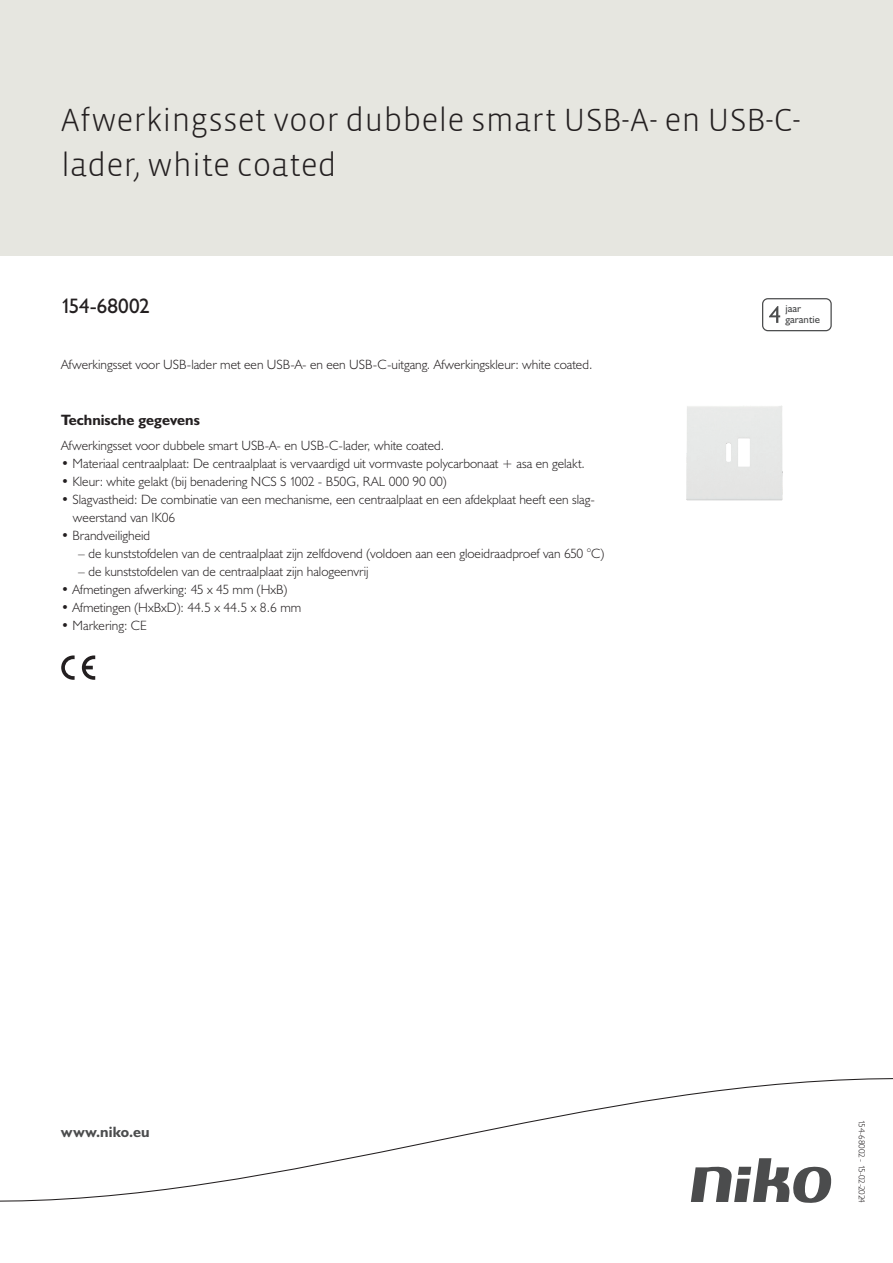
<style>
.page{position:relative;width:893px;height:1263px;background:#fff}
.page>*{position:absolute;margin:0;border:0;box-sizing:border-box;transform-origin:0 0}
.Title_datasheets{font:300 33px/45px "Vista Sans";color:#231f20}
.Article_number{font:21px "Humanist 521 BT";letter-spacing:-.01em;color:#231f20}
.Titles_parts{font:700 15px "Humanist 521 BT";color:#231f20}
.titel_afbeelding{font:700 15px "Humanist 521 BT";letter-spacing:.005em;color:#4b4c4d}
.USP_Bullets{font:300 13.5px/18px "Humanist 521 BT";color:#231f20}
.Platte_tekst_CAB{font:300 13.5px "Humanist 521 BT";color:#231f20}
.USP_Bullets_level_2{font:300 13.5px "Humanist 521 BT";color:#231f20}
.t1{font:10.8px/10.8px "Humanist 521 BT";color:#4b4c4d}
.Revision{font:300 9px "Humanist 521 BT";letter-spacing:-.05em;color:#231f20}
</style>
<div class="page">
<div style="left:0;top:0;width:893px;height:255px;background:#e6e6e0"></div>
<svg style="left:82px;top:655px;width:13px;height:25px"></svg>
<svg style="left:61px;top:655px;width:14px;height:25px"></svg>
<svg style="left:762px;top:298px;width:70px;height:33px"></svg>
<svg style="left:0;top:1078px;width:893px;height:125px"></svg>
<img style="left:686px;top:405px;width:97px;height:96px">
<p class="Title_datasheets" style="left:61px;top:98px;width:741px">Afwerkingsset voor dubbele smart USB-A- en USB-C&shy;lader, white coated</p>
<p class="Article_number" style="left:61px;top:293px;width:90px">154-68002</p>
<p class="t1" style="left:785px;top:303px;width:36px">jaar garantie</p>
<p class="Platte_tekst_CAB" style="left:61px;top:356px;width:533px">Afwerkingsset voor USB-lader met een USB-A- en een USB-C-uitgang. Afwerkingskleur: white coated.</p>
<p class="Titles_parts" style="left:61px;top:411px;width:140px">Technische gegevens</p>
<p class="Platte_tekst_CAB" style="left:61px;top:437px;width:385px">Afwerkingsset voor dubbele smart USB-A- en USB-C-lader, white coated.</p>
<p class="USP_Bullets" style="left:61px;top:454px;width:525px">• Materiaal centraalplaat: De centraalplaat is vervaardigd uit vormvaste polycarbonaat + asa en gelakt.</p>
<p class="USP_Bullets" style="left:61px;top:472px;width:387px">• Kleur: white gelakt (bij benadering NCS S 1002 - B50G, RAL 000 90 00)</p>
<p class="USP_Bullets" style="left:73px;top:490px;width:523px;text-indent:-12px">• Slagvastheid: De combinatie van een mechanisme, een centraalplaat en een afdekplaat heeft een slag&shy;weerstand van IK06</p>
<p class="USP_Bullets" style="left:61px;top:526px;width:91px">• Brandveiligheid</p>
<p class="USP_Bullets_level_2" style="left:78px;top:545px;width:527px">– de kunststofdelen van de centraalplaat zijn zelfdovend (voldoen aan een gloeidraadproef van 650 °C)</p>
<p class="USP_Bullets_level_2" style="left:78px;top:563px;width:292px">– de kunststofdelen van de centraalplaat zijn halogeenvrij</p>
<p class="USP_Bullets" style="left:61px;top:580px;width:228px">• Afmetingen afwerking: 45 x 45 mm (HxB)</p>
<p class="USP_Bullets" style="left:61px;top:598px;width:241px">• Afmetingen (HxBxD): 44.5 x 44.5 x 8.6 mm</p>
<p class="USP_Bullets" style="left:61px;top:616px;width:87px">• Markering: CE</p>
<p class="titel_afbeelding" style="left:61px;top:1122px;width:90px">www.niko.eu</p>
<p class="Revision" style="left:868px;top:1120px;width:84px;rotate:90deg">154-68002 - 15-02-2024</p>
</div>
